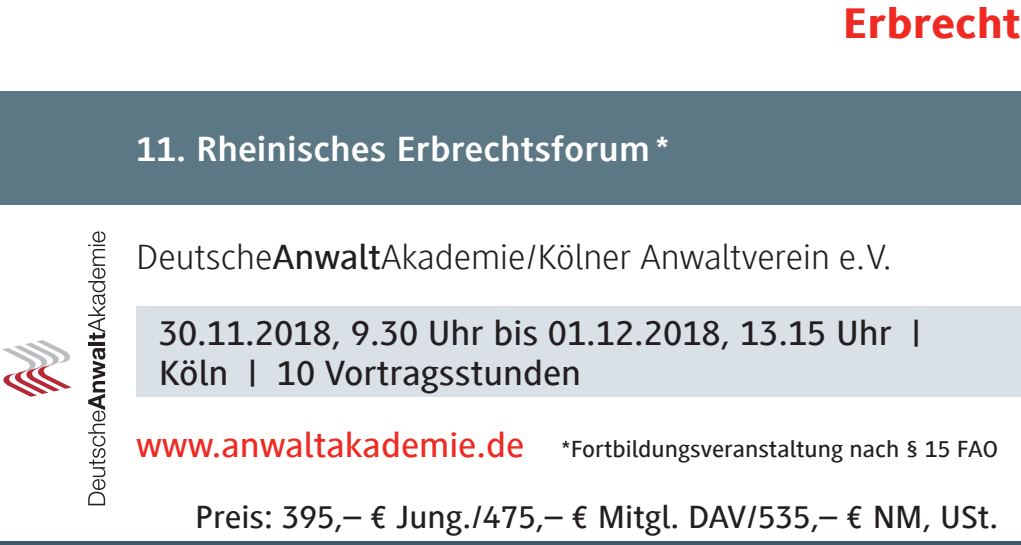
<style>
.page{position:relative;width:1021px;height:545px;background:#fff}
.page>*{position:absolute;margin:0;border:0;box-sizing:border-box;transform-origin:0 0}
.t1{font:800 44px "Generis Sans Com";color:#ee2a23;scale:1.08 1}
.t2{font:500 36px/76.4px "Generis Sans Com";color:#231f20;scale:1.08 1}
.t3{font:700 36px "Generis Sans Com";color:#fff;scale:1.08 1}
.t4{font:500 32.8px "Generis Sans Com";color:#231f20;scale:1.08 1}
.t5{font:500 24px "Generis Sans Com";color:#231f20;scale:1.08 1}
.s1{font-weight:300}
.s2{font-size:36px;color:#ee2a23}
</style>
<div class="page">
<div style="left:0;top:91px;width:1020px;height:113px;background:#5d7885"></div>
<div style="left:136px;top:306px;width:884px;height:91px;background:#d9e1e6"></div>
<hr style="left:0;top:541px;width:1020px;height:3px;background:#3e5b68">
<svg style="left:2px;top:340px;width:70px;height:56px"></svg>
<svg style="left:88px;top:347px;width:17px;height:158px"></svg>
<hr style="left:88px;top:342px;width:17px;height:3px;background:#231f20">
<svg style="left:88px;top:231px;width:17px;height:109px"></svg>
<p class="t3" style="left:136px;top:129px;width:495px">11. Rheinisches Erbrechtsforum*</p>
<p class="t1" style="left:842px;top:-1px;width:166px">Erbrecht</p>
<p class="t2" style="left:159px;top:218px;width:707px;text-indent:-23px"><span class="s1">Deutsche</span>Anwalt<span class="s1">Akademie/Kölner Anwaltverein e.V.<br></span>30.11.2018, 9.30 Uhr bis 01.12.2018, 13.15 Uhr |</p>
<p class="t2" style="left:159px;top:335px;width:392px">Köln | 10 Vortragsstunden</p>
<p class="t5" style="left:136px;top:435px;width:799px"><span class="s2">www.anwaltakademie.de</span> *Fortbildungsveranstaltung nach § 15 FAO</p>
<p class="t4" style="left:195px;top:498px;width:745px">Preis: 395,– € Jung./475,– € Mitgl. DAV/535,– € NM, USt.</p>
</div>
